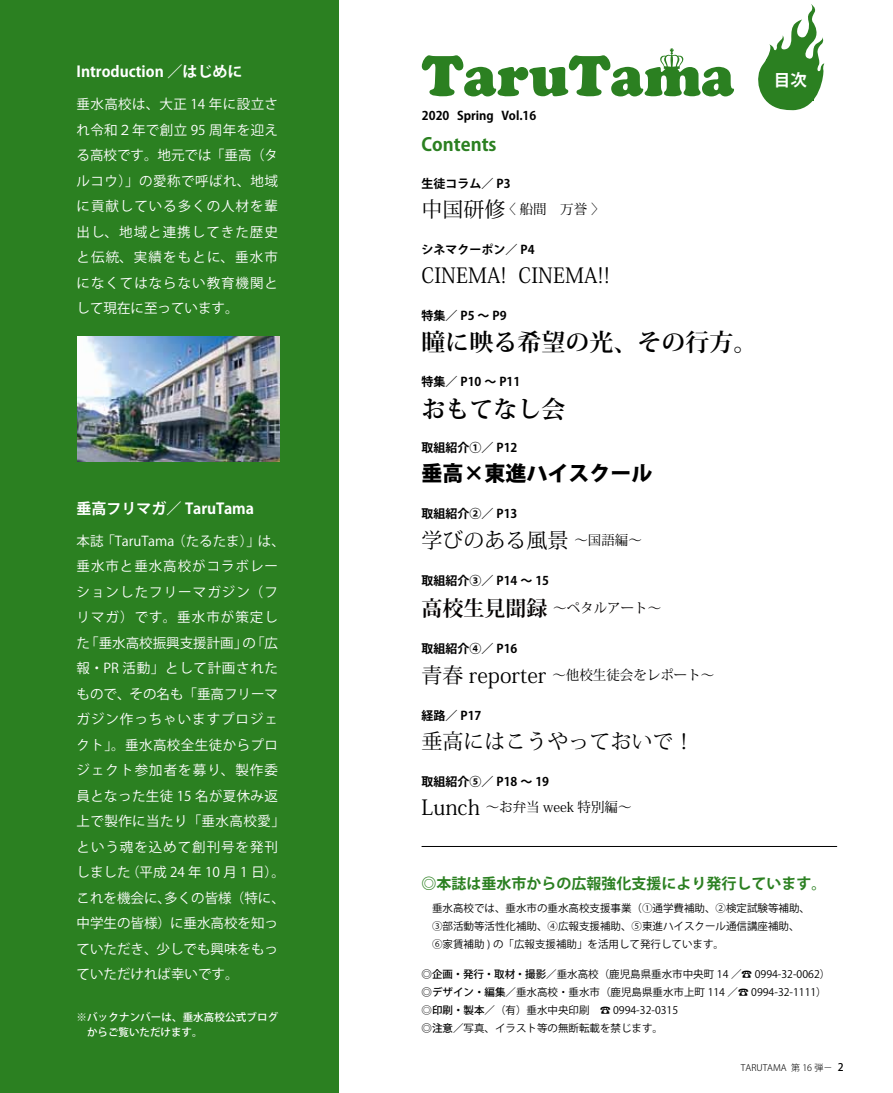
<style>
.page{position:relative;width:893px;height:1093px;background:#fff}
.page>*{position:absolute;margin:0;border:0;box-sizing:border-box;transform-origin:0 0}
.t1{font:700 24px "Koz Min Pro";color:#000}
.t2{font:21px "Koz Min Pro";color:#000}
.t3{font:800 21px "Koz Go Pro";color:#000}
.t4{font:700 21px "Koz Min Pro";color:#060303}
.t5{font:700 18px "Koz Go Pro";color:#2b8021}
.t6{font:700 16.5px "Koz Go Pro";color:#fff}
.t7{font:700 15px "Koz Go Pro";color:#fff}
.t8{font:700 15px "Koz Go Pro";color:#2b8021}
.t9{font:13.5px/25.5px "Koz Go Pro";letter-spacing:.035em;color:#fff;text-align:right}
.t10{font:13.5px/25.5px "Koz Go Pro";letter-spacing:.07em;color:#fff}
.t11{font:13.5px/25.5px "Koz Go Pro";color:#fff}
.t12{font:13.5px "Koz Go Pro";letter-spacing:.075em;color:#fff}
.t13{font:13.5px "Koz Min Pro";color:#000}
.t14{font:13.5px "Koz Go Pro";letter-spacing:.25em;color:#fff}
.t15{font:13.5px "Koz Min Pro";color:#060303}
.t16{font:700 12px "Koz Go Pro";color:#000}
.t17{font:10.5px/18px "Koz Go Pro";color:#000}
.t18{font:500 10.5px/15px "Koz Go Pro";letter-spacing:.01em;color:#fff}
.t19{font:500 10.5px "Koz Go Pro";color:#000}
.t20{font:300 9px "Koz Go Pro";color:#000}
.s1{font-weight:500}
.s2{font-family:"Koz Min Pro"}
</style>
<div class="page">
<div style="left:0;top:0;width:338px;height:1093px;background:#2b8021"></div>
<img style="left:78px;top:337px;width:201px;height:124px">
<svg style="left:422px;top:48px;width:312px;height:48px"></svg>
<svg style="left:758px;top:4px;width:66px;height:106px"></svg>
<div style="left:767px;top:59px;width:47px;height:42px;background:#2b8021"></div>
<hr style="left:422px;top:846px;width:415px;height:1px;background:#000">
<h3 class="t7" style="left:77px;top:62px;width:168px">Introduction ／はじめに</h3>
<p class="t9" style="left:77px;top:92px;width:203px">垂水高校は、大正 14 年に設立され令和２年で創立 95 周年を迎え｢垂高（タ</p>
<p class="t9" style="left:139px;top:143px;width:140px;text-align:left;text-indent:-63px">る高校です。地元では<br>の愛称で呼ばれ、地域</p>
<p class="t10" style="left:77px;top:168px;width:203px">ルコウ）｣<br>に貢献している多くの人材を輩出し、地域と連携してきた歴史と伝統、実績をもとに、垂水市になくてはならない教育機関として現在に至っています。</p>
<h3 class="t7" style="left:77px;top:499px;width:179px">垂高フリマガ／ TaruTama</h3>
<p class="t11" style="left:101px;top:528px;width:75px">「TaruTama</p>
<p class="t9" style="left:77px;top:528px;width:29px">本誌</p>
<p class="t10" style="left:77px;top:554px;width:203px">垂水市と垂水高校がコラボレー</p>
<p class="t12" style="left:77px;top:583px;width:203px">ションしたフリーマガジン（フ</p>
<p class="t12" style="left:77px;top:608px;width:203px">リマガ）です。垂水市が策定し</p>
<p class="t11" style="left:85px;top:630px;width:194px">「垂水高校振興支援計画」「広</p>
<p class="t9" style="left:172px;top:528px;width:89px">（たるたま）」</p>
<p class="t9" style="left:258px;top:528px;width:28px">は、</p>
<p class="t9" style="left:77px;top:630px;width:15px">た</p>
<p class="t9" style="left:77px;top:656px;width:203px">報・PR 活動」として計画された</p>
<p class="t11" style="left:77px;top:681px;width:203px">もので、その名も「垂高フリーマ</p>
<p class="t10" style="left:77px;top:707px;width:203px">ガジン作っちゃいますプロジェ</p>
<p class="t9" style="left:77px;top:732px;width:203px">クト」。垂水高校全生徒からプロ</p>
<p class="t12" style="left:77px;top:761px;width:203px">ジェクト参加者を募り、製作委</p>
<p class="t9" style="left:77px;top:783px;width:203px">員となった生徒 15 名が夏休み返</p>
<p class="t9" style="left:77px;top:809px;width:210px">上で製作に当たり「垂水高校愛「</p>
<p class="t10" style="left:77px;top:834px;width:203px">という魂を込めて創刊号を発刊</p>
<p class="t14" style="left:126px;top:863px;width:160px">（平成24年10月1日。(</p>
<p class="t9" style="left:242px;top:630px;width:15px">の</p>
<p class="t9" style="left:77px;top:860px;width:56px">しました</p>
<p class="t11" style="left:77px;top:885px;width:203px">これを機会に、<br>中学生の皆様）に垂水高校を知っていただき、少しでも興味をもっていただければ幸いです。</p>
<p class="t18" style="left:77px;top:1010px;width:203px">※バックナンバーは、垂水高校公式ブログ　からご覧いただけます。</p>
<p class="t9" style="left:164px;top:885px;width:122px">多くの皆様（特に、</p>
<p class="t16" style="left:422px;top:108px;width:29px">2020</p>
<p class="t16" style="left:457px;top:108px;width:38px">Spring</p>
<p class="t16" style="left:501px;top:108px;width:36px">Vol.16</p>
<h3 class="t5" style="left:421px;top:133px;width:77px">Contents</h3>
<p class="t16" style="left:421px;top:175px;width:91px">生徒コラム／ 3P</p>
<p class="t13" style="left:502px;top:199px;width:104px">〈船間　万誉〈</p>
<h2 class="t2" style="left:421px;top:194px;width:85px">中国研修</h2>
<p class="t16" style="left:421px;top:241px;width:115px">シネマクーポン／ 4P</p>
<h2 class="t2" style="left:518px;top:260px;width:93px">CINEMA !!</h2>
<h2 class="t2" style="left:421px;top:260px;width:87px">CINEMA!</h2>
<p class="t16" style="left:421px;top:307px;width:87px">特集／ 5P ～ 9P</p>
<h1 class="t1" style="left:421px;top:325px;width:337px">瞳に映る希望の光、その行方。</h1>
<p class="t16" style="left:421px;top:373px;width:100px">特集／ P10 ～ P11</p>
<h1 class="t1" style="left:421px;top:392px;width:145px">おもてなし会</h1>
<p class="t16" style="left:421px;top:439px;width:97px">取組紹介①／ P12</p>
<h2 class="t3" style="left:421px;top:459px;width:232px">垂高×東進ハイスクール</h2>
<p class="t16" style="left:421px;top:505px;width:97px">取組紹介②／ P13</p>
<p class="t13" style="left:574px;top:531px;width:69px">～国語編~</p>
<h2 class="t2" style="left:421px;top:525px;width:148px">学びのある風景</h2>
<p class="t16" style="left:421px;top:573px;width:129px">取組紹介③／ P14 ~ 15</p>
<p class="t15" style="left:553px;top:598px;width:109px">～ペタルアート~</p>
<h2 class="t4" style="left:421px;top:592px;width:127px">高校生見聞録</h2>
<p class="t16" style="left:421px;top:640px;width:97px">取組紹介④／ P16</p>
<h2 class="t2" style="left:421px;top:660px;width:127px">青春 reporter</h2>
<p class="t16" style="left:421px;top:708px;width:61px">経路／ P17</p>
<h2 class="t2" style="left:421px;top:726px;width:274px">垂高にはこうやっておいで!</h2>
<p class="t16" style="left:421px;top:774px;width:129px">取組紹介⑤／ P18 ~ 19</p>
<p class="t13" style="left:486px;top:798px;width:147px">～お弁当 week 特別編~</p>
<p class="t13" style="left:552px;top:666px;width:163px">～他校生徒会をレポート~</p>
<h2 class="t2" style="left:421px;top:792px;width:60px">Lunch</h2>
<h3 class="t6" style="left:774px;top:69px;width:34px">目次</h3>
<h3 class="t8" style="left:421px;top:874px;width:406px">◎本誌は垂水市からの広報強化支援により発行しています。</h3>
<p class="t17" style="left:421px;top:899px;width:390px">　垂水高校では、垂水市の垂水高校支援事業（①通学費補助、②検定試験等補助、　③部活動等活性化補助、④広報支援補助、⑤東進ハイスクール通信講座補助、　⑥家賃補助 の) 「広報支援補助」を活用して発行しています。</p>
<p class="t17" style="left:421px;top:965px;width:410px"><span class="s1">◎企画・発行・取材・撮影／</span>垂水高校（鹿児島県垂水市中央町 14 ／<span class="s2">☎</span> 0994-32-0062(</p>
<p class="t17" style="left:421px;top:983px;width:407px"><span class="s1">◎デザイン・編集／</span>垂水高校・垂水市（鹿児島県垂水市上町 114 ／<span class="s2">☎</span> 0994-32-1111(</p>
<p class="t17" style="left:600px;top:1001px;width:80px"><span class="s2">☎</span> 0994-32-0315</p>
<p class="t17" style="left:421px;top:1001px;width:243px">◎<span class="s1">印刷・製本／</span>（有）垂水中央印刷<br><span class="s1">◎注意／</span>写真、イラスト等の無断転載を禁じます。</p>
<p class="t20" style="left:791px;top:1061px;width:43px">第 16 弾－</p>
<p class="t19" style="left:838px;top:1060px;width:7px">2</p>
<p class="t20" style="left:741px;top:1061px;width:47px">TARUTAMA</p>
</div>
